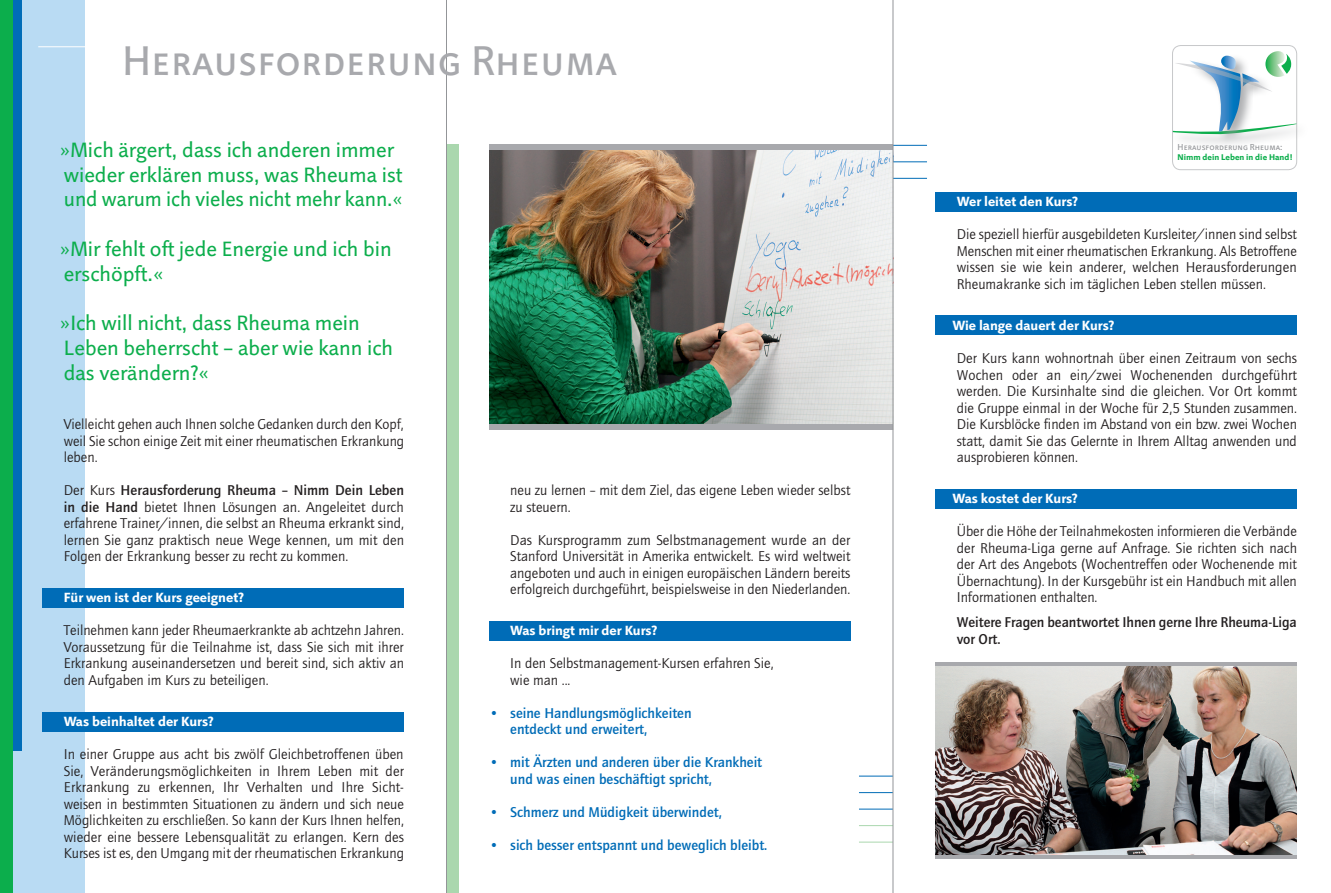
<style>
.page{position:relative;width:1331px;height:893px;background:#fff}
.page>*{position:absolute;margin:0;border:0;box-sizing:border-box;transform-origin:0 0}
.t1{font:42px "Projekt Kapitaelchen";color:#a8a9ad}
.t2{font:21px/24.8px "Projekt Buch";color:#0cae4c}
.t3{font:14.7px/16.5px "Quay Roman";color:#231f20;text-align:justify}
.t4{font:700 14.7px/16.5px "Quay";color:#006cb7}
.t5{font:700 14.7px/16.5px "Quay";color:#231f20}
.t6{font:13.5px "Projekt Fett";color:#fff}
.t7{font:8.7px "Projekt Kapitaelchen";color:#939598}
.t8{font:8.4px "Projekt Fett";color:#0cae4c}
.s1{font-family:"Quay Roman";font-weight:400}
.s2{font-family:"Quay";font-weight:700}
</style>
<div class="page">
<div style="left:489px;top:621px;width:361px;height:19px;background:#006cb7"></div>
<svg style="left:889px;top:0;width:8px;height:893px"></svg>
<div style="left:13px;top:0;width:72px;height:893px;background:#b9dbf3"></div>
<div style="left:446px;top:145px;width:13px;height:748px;background:#aad7ae"></div>
<div style="left:0;top:0;width:13px;height:893px;background:#0cae4c"></div>
<hr style="left:859px;top:776px;width:34px;height:1px;background:#006cb7">
<hr style="left:859px;top:792px;width:34px;height:1px;background:#006cb7">
<hr style="left:859px;top:809px;width:34px;height:1px;background:#006cb7">
<hr style="left:859px;top:825px;width:34px;height:1px;background:#aad7ae">
<hr style="left:859px;top:842px;width:34px;height:1px;background:#aad7ae">
<hr style="left:38px;top:46px;width:47px;height:1px;background:#fff">
<img style="left:489px;top:150px;width:404px;height:274px">
<div style="left:489px;top:145px;width:404px;height:5px;background:#a8a9ad"></div>
<div style="left:489px;top:424px;width:404px;height:5px;background:#a8a9ad"></div>
<div style="left:13px;top:0;width:8px;height:750px;background:#006cb7"></div>
<hr style="left:893px;top:145px;width:34px;height:1px;background:#006cb7">
<hr style="left:893px;top:161px;width:34px;height:1px;background:#006cb7">
<hr style="left:893px;top:178px;width:34px;height:1px;background:#006cb7">
<div style="left:935px;top:192px;width:362px;height:19px;background:#006cb7"></div>
<hr style="left:893px;top:0;width:1px;height:893px;background:#939598">
<hr style="left:446px;top:0;width:1px;height:893px;background:#939598">
<div style="left:43px;top:589px;width:361px;height:19px;background:#006cb7"></div>
<div style="left:43px;top:712px;width:361px;height:19px;background:#006cb7"></div>
<div style="left:935px;top:316px;width:362px;height:19px;background:#006cb7"></div>
<div style="left:935px;top:489px;width:362px;height:19px;background:#006cb7"></div>
<img style="left:935px;top:666px;width:362px;height:189px">
<hr style="left:935px;top:662px;width:362px;height:4px;background:#a8a9ad">
<hr style="left:935px;top:855px;width:362px;height:3px;background:#a8a9ad">
<div style="left:1172px;top:45px;width:125px;height:125px;border:1px solid #c7c8ca;border-radius:8px"></div>
<div style="left:1170px;top:121px;width:138px;height:27px;background:#939598;opacity:.75"></div>
<div style="left:1187px;top:58px;width:66px;height:86px;background:#939598;opacity:.75"></div>
<svg style="left:1173px;top:51px;width:123px;height:84px"></svg>
<h1 class="t1" style="left:122px;top:37px;width:497px">Herausforderung Rheuma</h1>
<h2 class="t2" style="left:60px;top:138px;width:345px">»Mich ärgert, dass ich anderen immer wieder erklären muss, was Rheuma ist und warum ich vieles nicht mehr kann.«</h2>
<h2 class="t2" style="left:60px;top:237px;width:334px">»Mir fehlt oft jede Energie und ich bin erschöpft.«</h2>
<h2 class="t2" style="left:60px;top:311px;width:335px">»Ich will nicht, dass Rheuma mein<br>Leben beherrscht – aber wie kann ich das verändern?«</h2>
<p class="t3" style="left:64px;top:416px;width:342px">Vielleicht gehen auch Ihnen solche Gedanken durch den Kopf, weil Sie schon einige Zeit mit einer rheumatischen Erkrankung leben.</p>
<p class="t5" style="left:64px;top:482px;width:342px"><span class="s1">Der Kurs</span> Herausforderung Rheuma – Nimm Dein Leben</p>
<p class="t3" style="left:64px;top:499px;width:342px"><span class="s2">in die Hand</span> bietet Ihnen Lösungen an. Angeleitet durch erfahrene Trainer/innen, die selbst an Rheuma erkrankt sind, lernen Sie ganz praktisch neue Wege kennen, um mit den Folgen der Erkrankung besser zu recht zu kommen.</p>
<p class="t6" style="left:64px;top:590px;width:181px">Für wen ist der Kurs geeignet?</p>
<p class="t3" style="left:64px;top:622px;width:342px">Teilnehmen kann jeder Rheumaerkrankte ab achtzehn Jahren.<br>Voraussetzung für die Teilnahme ist, dass Sie sich mit ihrer Erkrankung auseinandersetzen und bereit sind, sich aktiv an den Aufgaben im Kurs zu beteiligen.</p>
<p class="t6" style="left:64px;top:713px;width:151px">Was beinhaltet der Kurs?</p>
<p class="t3" style="left:64px;top:746px;width:342px">In einer Gruppe aus acht bis zwölf Gleichbetroffenen üben Sie, Veränderungsmöglichkeiten in Ihrem Leben mit der Erkrankung zu erkennen, Ihr Verhalten und Ihre Sicht&shy;weisen in bestimmten Situationen zu ändern und sich neue Möglichkeiten zu erschließen. So kann der Kurs Ihnen helfen, wieder eine bessere Lebensqualität zu erlangen. Kern des Kurses ist es, den Umgang mit der rheumatischen Erkrankung</p>
<p class="t3" style="left:510px;top:482px;width:342px">neu zu lernen – mit dem Ziel, das eigene Leben wieder selbst zu steuern.</p>
<p class="t3" style="left:510px;top:532px;width:342px">Das Kursprogramm zum Selbstmanagement wurde an der Stanford Universität in Amerika entwickelt. Es wird weltweit angeboten und auch in einigen europäischen Ländern bereits erfolgreich durchgeführt, beispielsweise in den Niederlanden.</p>
<p class="t6" style="left:510px;top:623px;width:148px">Was bringt mir der Kurs?</p>
<p class="t3" style="left:510px;top:655px;width:265px">In den Selbstmanagement-Kursen erfahren Sie, wie man ...</p>
<p class="t4" style="left:510px;top:705px;width:183px;text-indent:-21px">• seine Handlungsmöglichkeiten entdeckt und erweitert,</p>
<p class="t4" style="left:510px;top:754px;width:253px;text-indent:-21px">• mit Ärzten und anderen über die Krankheit und was einen beschäftigt spricht,</p>
<p class="t4" style="left:489px;top:804px;width:234px">• Schmerz und Müdigkeit überwindet,</p>
<p class="t4" style="left:489px;top:837px;width:280px">• sich besser entspannt und beweglich bleibt.</p>
<p class="t7" style="left:1178px;top:142px;width:106px">Herausforderung Rheuma:</p>
<p class="t8" style="left:1178px;top:152px;width:116px">Nimm dein Leben in die Hand!</p>
<p class="t6" style="left:957px;top:194px;width:122px">Wer leitet den Kurs?</p>
<p class="t3" style="left:957px;top:226px;width:342px">Die speziell hierfür ausgebildeten Kursleiter/innen sind selbst Menschen mit einer rheumatischen Erkrankung. Als Betroffene wissen sie wie kein anderer, welchen Herausforderungen Rheumakranke sich im täglichen Leben stellen müssen.</p>
<p class="t6" style="left:952px;top:317px;width:163px">Wie lange dauert der Kurs?</p>
<p class="t3" style="left:957px;top:350px;width:342px">Der Kurs kann wohnortnah über einen Zeitraum von sechs Wochen oder an ein/zwei Wochenenden durchgeführt werden. Die Kursinhalte sind die gleichen. Vor Ort kommt die Gruppe einmal in der Woche für 2,5 Stunden zusammen.<br>Die Kursblöcke finden im Abstand von ein bzw. zwei Wochen statt, damit Sie das Gelernte in Ihrem Alltag anwenden und ausprobieren können.</p>
<p class="t6" style="left:952px;top:491px;width:126px">Was kostet der Kurs?</p>
<p class="t3" style="left:957px;top:523px;width:342px">Über die Höhe der Teilnahmekosten informieren die Verbände der Rheuma-Liga gerne auf Anfrage. Sie richten sich nach der Art des Angebots (Wochentreffen oder Wochenende mit Übernachtung). In der Kursgebühr ist ein Handbuch mit allen Informationen enthalten.</p>
<p class="t5" style="left:957px;top:614px;width:342px">Weitere Fragen beantwortet Ihnen gerne Ihre Rheuma-Liga vor Ort.</p>
</div>
